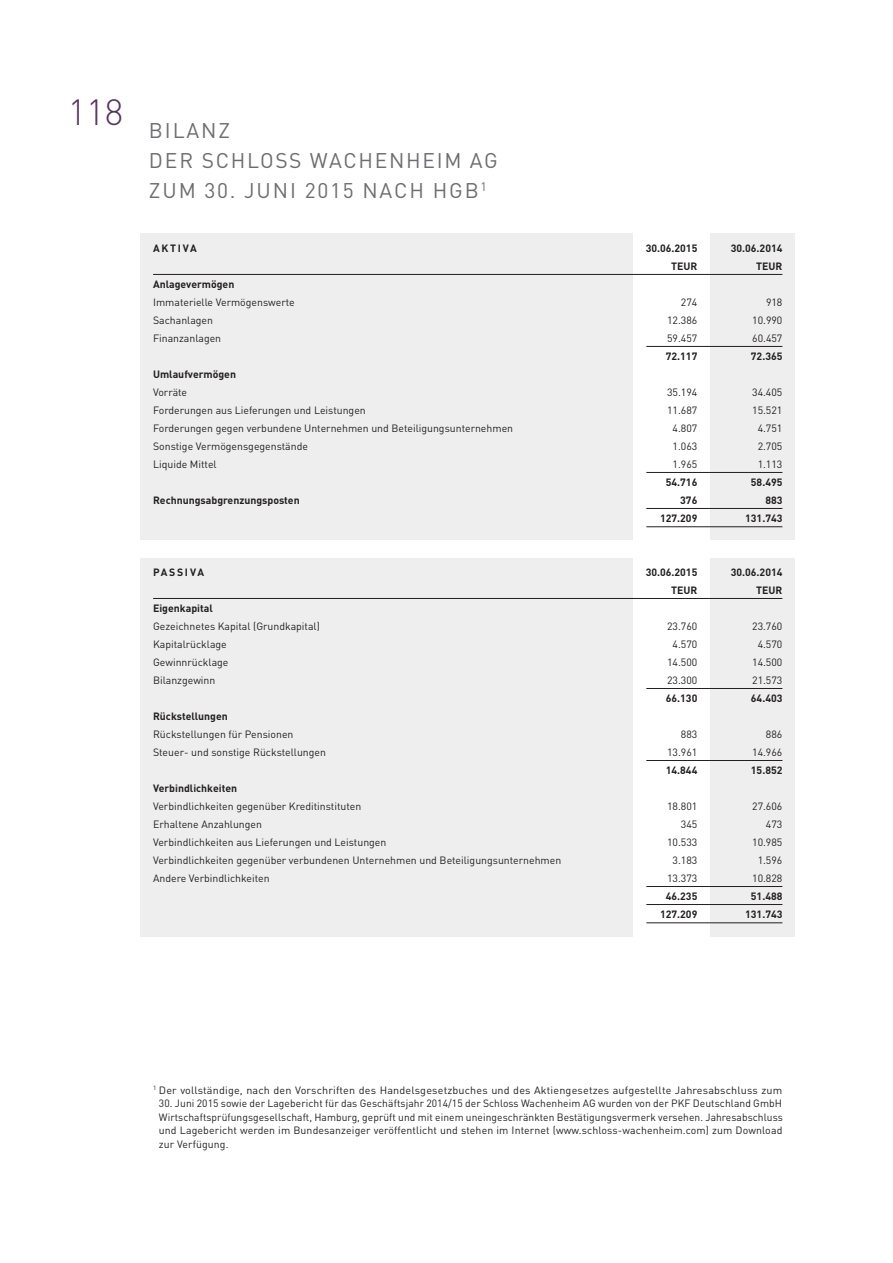
<style>
.page{position:relative;width:893px;height:1263px;background:#fff}
.page>*{position:absolute;margin:0;border:0;box-sizing:border-box;transform-origin:0 0}
.t1{font:21px/30px "DIN Pro";letter-spacing:.08em;color:#6c6d70}
.t2{font:10.5px/13.5px "DIN Pro";color:#231f20;text-align:justify}
.t3{font:700 10.5px "DIN Pro";color:#231f20}
.t4{font:700 10.5px "DIN Pro";letter-spacing:.155em;color:#231f20}
</style>
<div class="page">
<div style="left:140px;top:234px;width:655px;height:306px;background:#eeeeef"></div>
<div style="left:140px;top:558px;width:655px;height:378px;background:#eeeeef"></div>
<div style="left:634px;top:234px;width:76px;height:306px;background:#fff"></div>
<div style="left:634px;top:558px;width:76px;height:378px;background:#fff"></div>
<hr style="left:153px;top:274px;width:629px;height:1px;background:#231f20">
<hr style="left:646px;top:346px;width:136px;height:1px;background:#231f20">
<hr style="left:646px;top:472px;width:136px;height:1px;background:#231f20">
<hr style="left:646px;top:508px;width:136px;height:1px;background:#231f20">
<hr style="left:646px;top:526px;width:136px;height:1px;background:#231f20">
<hr style="left:153px;top:598px;width:629px;height:1px;background:#231f20">
<hr style="left:646px;top:688px;width:136px;height:1px;background:#231f20">
<hr style="left:646px;top:760px;width:136px;height:1px;background:#231f20">
<hr style="left:646px;top:886px;width:136px;height:1px;background:#231f20">
<hr style="left:646px;top:904px;width:136px;height:1px;background:#231f20">
<hr style="left:646px;top:922px;width:136px;height:1px;background:#231f20">
<h1 class="t1" style="left:149px;top:115px;width:350px;text-indent:-81px"><sup>118</sup> BILANZ<br>DER SCHLOSS WACHENHEIM AG<br>ZUM 30. JUNI 2015 NACH HGB<sup>1</sup></h1>
<p class="t3" style="left:153px;top:241px;width:45px">AKTIVA</p>
<p class="t3" style="left:646px;top:241px;width:53px">30.06.2015</p>
<p class="t3" style="left:731px;top:241px;width:53px">30.06.2014</p>
<p class="t3" style="left:671px;top:259px;width:28px">TEUR</p>
<p class="t3" style="left:756px;top:259px;width:28px">TEUR</p>
<p class="t3" style="left:153px;top:277px;width:83px">Anlagevermögen</p>
<p class="t2" style="left:153px;top:295px;width:143px">Immaterielle Vermögenswerte</p>
<p class="t2" style="left:681px;top:295px;width:18px">274</p>
<p class="t2" style="left:766px;top:295px;width:18px">918</p>
<p class="t2" style="left:153px;top:313px;width:61px">Sachanlagen</p>
<p class="t2" style="left:667px;top:313px;width:32px">12.386</p>
<p class="t2" style="left:752px;top:313px;width:32px">10.990</p>
<p class="t2" style="left:153px;top:331px;width:70px">Finanzanlagen</p>
<p class="t2" style="left:667px;top:331px;width:32px">59.457</p>
<p class="t2" style="left:752px;top:331px;width:32px">60.457</p>
<p class="t3" style="left:666px;top:349px;width:33px">72.117</p>
<p class="t3" style="left:751px;top:349px;width:33px">72.365</p>
<p class="t3" style="left:153px;top:367px;width:84px">Umlaufvermögen</p>
<p class="t2" style="left:153px;top:385px;width:36px">Vorräte</p>
<p class="t2" style="left:667px;top:385px;width:32px">35.194</p>
<p class="t2" style="left:752px;top:385px;width:32px">34.405</p>
<p class="t2" style="left:153px;top:403px;width:214px">Forderungen aus Lieferungen und Leistungen</p>
<p class="t2" style="left:667px;top:403px;width:32px">11.687</p>
<p class="t2" style="left:752px;top:403px;width:32px">15.521</p>
<p class="t2" style="left:153px;top:421px;width:362px">Forderungen gegen verbundene Unternehmen und Beteiligungsunternehmen</p>
<p class="t2" style="left:673px;top:421px;width:26px">4.807</p>
<p class="t2" style="left:758px;top:421px;width:26px">4.751</p>
<p class="t2" style="left:153px;top:439px;width:156px">Sonstige Vermögensgegenstände</p>
<p class="t2" style="left:673px;top:439px;width:26px">1.063</p>
<p class="t2" style="left:758px;top:439px;width:26px">2.705</p>
<p class="t2" style="left:153px;top:457px;width:65px">Liquide Mittel</p>
<p class="t2" style="left:673px;top:457px;width:26px">1.965</p>
<p class="t2" style="left:758px;top:457px;width:26px">1.113</p>
<p class="t3" style="left:666px;top:475px;width:33px">54.716</p>
<p class="t3" style="left:751px;top:475px;width:33px">58.495</p>
<p class="t3" style="left:153px;top:493px;width:148px">Rechnungsabgrenzungsposten</p>
<p class="t3" style="left:680px;top:493px;width:19px">376</p>
<p class="t3" style="left:765px;top:493px;width:19px">883</p>
<p class="t3" style="left:660px;top:511px;width:39px">127.209</p>
<p class="t3" style="left:745px;top:511px;width:39px">131.743</p>
<p class="t4" style="left:153px;top:565px;width:53px">PASSIVA</p>
<p class="t3" style="left:646px;top:565px;width:53px">30.06.2015</p>
<p class="t3" style="left:731px;top:565px;width:53px">30.06.2014</p>
<p class="t3" style="left:671px;top:583px;width:28px">TEUR</p>
<p class="t3" style="left:756px;top:583px;width:28px">TEUR</p>
<p class="t3" style="left:153px;top:601px;width:61px">Eigenkapital</p>
<p class="t2" style="left:153px;top:619px;width:168px">Gezeichnetes Kapital (Grundkapital)</p>
<p class="t2" style="left:667px;top:619px;width:32px">23.760</p>
<p class="t2" style="left:752px;top:619px;width:32px">23.760</p>
<p class="t2" style="left:153px;top:637px;width:75px">Kapitalrücklage</p>
<p class="t2" style="left:673px;top:637px;width:26px">4.570</p>
<p class="t2" style="left:758px;top:637px;width:26px">4.570</p>
<p class="t2" style="left:153px;top:655px;width:77px">Gewinnrücklage</p>
<p class="t2" style="left:667px;top:655px;width:32px">14.500</p>
<p class="t2" style="left:752px;top:655px;width:32px">14.500</p>
<p class="t2" style="left:153px;top:673px;width:64px">Bilanzgewinn</p>
<p class="t2" style="left:667px;top:673px;width:32px">23.300</p>
<p class="t2" style="left:752px;top:673px;width:32px">21.573</p>
<p class="t3" style="left:666px;top:691px;width:33px">66.130</p>
<p class="t3" style="left:751px;top:691px;width:33px">64.403</p>
<p class="t3" style="left:153px;top:709px;width:76px">Rückstellungen</p>
<p class="t2" style="left:153px;top:727px;width:142px">Rückstellungen für Pensionen</p>
<p class="t2" style="left:681px;top:727px;width:18px">883</p>
<p class="t2" style="left:766px;top:727px;width:18px">886</p>
<p class="t2" style="left:153px;top:745px;width:174px">Steuer- und sonstige Rückstellungen</p>
<p class="t2" style="left:667px;top:745px;width:32px">13.961</p>
<p class="t2" style="left:752px;top:745px;width:32px">14.966</p>
<p class="t3" style="left:666px;top:763px;width:33px">14.844</p>
<p class="t3" style="left:751px;top:763px;width:33px">15.852</p>
<p class="t3" style="left:153px;top:781px;width:86px">Verbindlichkeiten</p>
<p class="t2" style="left:153px;top:799px;width:210px">Verbindlichkeiten gegenüber Kreditinstituten</p>
<p class="t2" style="left:667px;top:799px;width:32px">18.801</p>
<p class="t2" style="left:752px;top:799px;width:32px">27.606</p>
<p class="t2" style="left:153px;top:817px;width:110px">Erhaltene Anzahlungen</p>
<p class="t2" style="left:681px;top:817px;width:18px">345</p>
<p class="t2" style="left:766px;top:817px;width:18px">473</p>
<p class="t2" style="left:153px;top:835px;width:235px">Verbindlichkeiten aus Lieferungen und Leistungen</p>
<p class="t2" style="left:667px;top:835px;width:32px">10.533</p>
<p class="t2" style="left:752px;top:835px;width:32px">10.985</p>
<p class="t2" style="left:153px;top:853px;width:410px">Verbindlichkeiten gegenüber verbundenen Unternehmen und Beteiligungsunternehmen</p>
<p class="t2" style="left:673px;top:853px;width:26px">3.183</p>
<p class="t2" style="left:758px;top:853px;width:26px">1.596</p>
<p class="t2" style="left:153px;top:871px;width:118px">Andere Verbindlichkeiten</p>
<p class="t2" style="left:667px;top:871px;width:32px">13.373</p>
<p class="t2" style="left:752px;top:871px;width:32px">10.828</p>
<p class="t3" style="left:666px;top:889px;width:33px">46.235</p>
<p class="t3" style="left:751px;top:889px;width:33px">51.488</p>
<p class="t3" style="left:660px;top:907px;width:39px">127.209</p>
<p class="t3" style="left:745px;top:907px;width:39px">131.743</p>
<p class="t2" style="left:153px;top:1083px;width:631px"><sup>1</sup> Der vollständige, nach den Vorschriften des Handelsgesetzbuches und des Aktiengesetzes aufgestellte Jahresabschluss zum</p>
<p class="t2" style="left:159px;top:1096px;width:625px">30. Juni 2015 sowie der Lagebericht für das Geschäftsjahr 2014/15 der Schloss Wachenheim AG wurden von der PKF Deutschland GmbH Wirtschaftsprüfungsgesellschaft, Hamburg, geprüft und mit einem uneingeschränkten Bestätigungsvermerk versehen. Jahresabschluss und Lagebericht werden im Bundesanzeiger veröffentlicht und stehen im Internet (www.schloss-wachenheim.com) zum Download zur Verfügung.</p>
</div>
